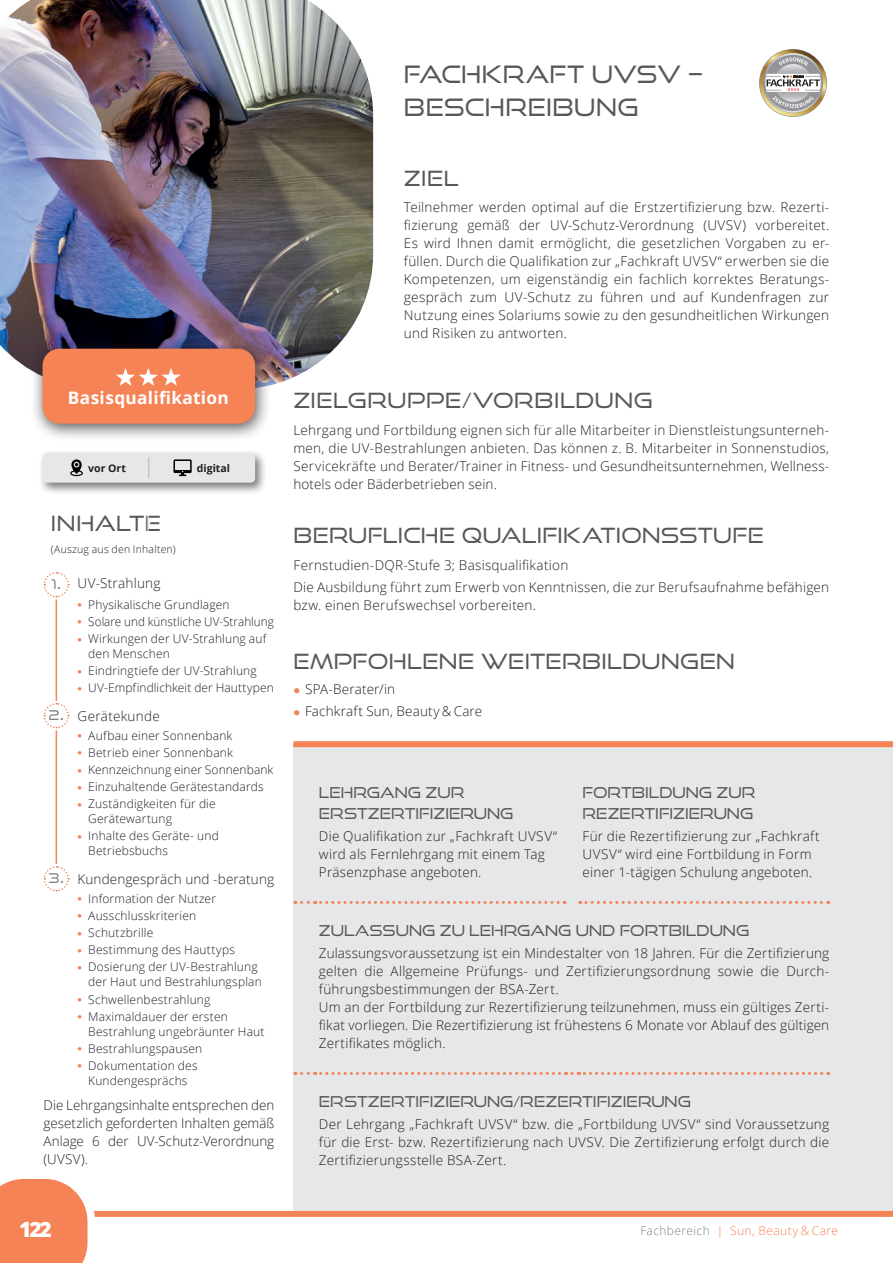
<style>
.page{position:relative;width:893px;height:1263px;background:#fff}
.page>*{position:absolute;margin:0;border:0;box-sizing:border-box;transform-origin:0 0}
.t1{font:24px/33px "Good Times Bk";letter-spacing:.015em;color:#57585a}
.t2{font:21px "Good Times Bk";letter-spacing:.02em;color:#57585a}
.t3{font:800 21px "Open Sans";color:#fff}
.t4{font:700 17.25px "Open Sans";letter-spacing:.02em;color:#fff}
.t5{font:15px/21px "Good Times Bk";color:#57585a}
.t6{font:300 13.5px/18px "Open Sans";letter-spacing:.02em;color:#231f20}
.t7{font:300 12px/17.1px "Open Sans";letter-spacing:.015em;color:#231f20}
.t8{font:300 12px "Open Sans";letter-spacing:.035em;color:#f58355}
.t9{font:300 10.5px "Open Sans";letter-spacing:.02em;color:#231f20}
.t10{font:700 10.5px "Open Sans";color:#231f20}
.s1{font-family:"Good Times Bk";font-weight:400;color:#808285}
.s2{font-family:"Good Times Rg";font-weight:700;color:#808285}
.s3{color:#808285}
</style>
<div class="page">
<img style="left:0;top:0;width:373px;height:385px">
<div style="left:30px;top:338px;width:241px;height:104px;background:#231f20;opacity:.75"></div>
<div style="left:43px;top:349px;width:212px;height:75px;background:#f58355;border-radius:17px"></div>
<svg style="left:116px;top:368px;width:65px;height:18px"></svg>
<hr style="left:56px;top:600px;width:1px;height:101px;background:#f58355">
<hr style="left:56px;top:730px;width:1px;height:134px;background:#f58355">
<svg style="left:43px;top:572px;width:27px;height:26px"></svg>
<svg style="left:43px;top:703px;width:27px;height:26px"></svg>
<svg style="left:43px;top:866px;width:27px;height:26px"></svg>
<div style="left:293px;top:744px;width:600px;height:470px;background:#e6e7e9"></div>
<div style="left:293px;top:741px;width:600px;height:6px;background:#f58355"></div>
<svg style="left:295px;top:901px;width:270px;height:3px"></svg>
<svg style="left:580px;top:901px;width:249px;height:3px"></svg>
<svg style="left:295px;top:1072px;width:534px;height:3px"></svg>
<svg style="left:759px;top:49px;width:68px;height:68px"></svg>
<svg style="left:760px;top:50px;width:66px;height:66px"></svg>
<svg style="left:763px;top:53px;width:60px;height:60px"></svg>
<div style="left:765px;top:55px;width:56px;height:56px;background:#939598;border-radius:50%"></div>
<svg style="left:774px;top:64px;width:38px;height:38px"></svg>
<svg style="left:779px;top:57px;width:29px;height:9px"></svg>
<svg style="left:763px;top:74px;width:60px;height:34px"></svg>
<div style="left:39px;top:449px;width:228px;height:46px;background:#231f20;opacity:.6"></div>
<div style="left:43px;top:453px;width:212px;height:30px;background:#e6e7e9;border-radius:4px"></div>
<svg style="left:173px;top:459px;width:19px;height:17px"></svg>
<svg style="left:148px;top:457px;width:1px;height:21px"></svg>
<svg style="left:70px;top:459px;width:13px;height:17px"></svg>
<div style="left:0;top:1211px;width:893px;height:6px;background:#f58355"></div>
<svg style="left:0;top:1179px;width:95px;height:84px"></svg>
<h1 class="t1" style="left:404px;top:57px;width:300px">FACHKRAFT UVSV –<br>BESCHREIBUNG</h1>
<h2 class="t2" style="left:404px;top:165px;width:56px">ZIEL</h2>
<p class="t6" style="left:404px;top:198px;width:427px;text-align:justify">Teilnehmer werden optimal auf die Erstzertifizierung bzw. Rezerti&shy;fizierung gemäß der UV-Schutz-Verordnung (UVSV) vorbereitet.<br>Es wird Ihnen damit ermöglicht, die gesetzlichen Vorgaben zu er&shy;füllen. Durch die Qualifikation zur „Fachkraft UVSV“ erwerben sie die Kompetenzen, um eigenständig ein fachlich korrektes Beratungs&shy;gespräch zum UV-Schutz zu führen und auf Kundenfragen zur Nutzung eines Solariums sowie zu den gesundheitlichen Wirkungen und Risiken zu antworten.</p>
<p class="t4" style="left:68px;top:386px;width:162px">Basisqualifikation</p>
<p class="t10" style="left:88px;top:460px;width:39px">vor Ort</p>
<p class="t10" style="left:197px;top:460px;width:35px">digital</p>
<h2 class="t2" style="left:51px;top:511px;width:112px">INHALTE</h2>
<p class="t9" style="left:51px;top:542px;width:126px">(Auszug aus den Inhalten)</p>
<p class="t6" style="left:52px;top:573px;width:111px"><span class="s1">1</span><span class="s2">.</span> UV-Strahlung</p>
<p class="t7" style="left:88px;top:595px;width:187px">Physikalische Grundlagen<br>Solare und künstliche UV-Strahlung<br>Wirkungen der UV-Strahlung auf</p>
<p class="t7" style="left:88px;top:645px;width:187px">den Menschen<br>Eindringtiefe der UV-Strahlung<br>UV-Empfindlichkeit der Hauttypen</p>
<p class="t6" style="left:49px;top:707px;width:113px"><span class="s1">2</span><span class="s2">.</span> Gerätekunde</p>
<p class="t7" style="left:88px;top:726px;width:187px">Aufbau einer Sonnenbank<br>Betrieb einer Sonnenbank<br>Kennzeichnung einer Sonnenbank<br>Einzuhaltende Gerätestandards<br>Zuständigkeiten für die</p>
<p class="t7" style="left:88px;top:810px;width:132px">Gerätewartung<br>Inhalte des Geräte- und</p>
<p class="t7" style="left:88px;top:842px;width:81px">Betriebsbuchs</p>
<p class="t6" style="left:49px;top:870px;width:227px"><span class="s1">3</span><span class="s2">.</span> Kundengespräch und -beratung</p>
<p class="t7" style="left:88px;top:890px;width:171px">Information der Nutzer<br>Ausschlusskriterien<br>Schutzbrille<br>Bestimmung des Hauttyps<br>Dosierung der UV-Bestrahlung</p>
<p class="t7" style="left:88px;top:973px;width:175px">der Haut und Bestrahlungsplan<br>Schwellenbestrahlung<br>Maximaldauer der ersten</p>
<p class="t7" style="left:88px;top:1022px;width:178px">Bestrahlung ungebräunter Haut<br>Bestrahlungspausen<br>Dokumentation des</p>
<p class="t7" style="left:88px;top:1072px;width:101px">Kundengesprächs</p>
<p class="t6" style="left:44px;top:1095px;width:232px;text-align:justify">Die Lehrgangsinhalte entsprechen den gesetzlich geforderten Inhalten gemäß Anlage 6 der UV-Schutz-Verordnung (UVSV).</p>
<h2 class="t2" style="left:293px;top:387px;width:361px">ZIELGRUPPE/VORBILDUNG</h2>
<p class="t6" style="left:293px;top:420px;width:537px;text-align:justify">Lehrgang und Fortbildung eignen sich für alle Mitarbeiter in Dienstleistungsunterneh&shy;men, die UV-Bestrahlungen anbieten. Das können z. B. Mitarbeiter in Sonnenstudios, Servicekräfte und Berater/Trainer in Fitness- und Gesundheitsunternehmen, Wellness&shy;hotels oder Bäderbetrieben sein.</p>
<h2 class="t2" style="left:293px;top:522px;width:472px">BERUFLICHE QUALIFIKATIONSSTUFE</h2>
<p class="t6" style="left:293px;top:553px;width:537px;line-height:22.2px">Fernstudien-DQR-Stufe 3; Basisqualifikation<br>Die Ausbildung führt zum Erwerb von Kenntnissen, die zur Berufsaufnahme befähigen</p>
<p class="t6" style="left:293px;top:595px;width:244px">bzw. einen Berufswechsel vorbereiten.</p>
<h2 class="t2" style="left:293px;top:648px;width:443px">EMPFOHLENE WEITERBILDUNGEN</h2>
<p class="t6" style="left:305px;top:677px;width:178px;line-height:22.2px">SPA-Berater/in<br>Fachkraft Sun, Beauty &amp; Care</p>
<p class="t5" style="left:319px;top:781px;width:196px">LEHRGANG ZUR<br>ERSTZERTIFIZIERUNG</p>
<p class="t6" style="left:319px;top:827px;width:240px">Die Qualifikation zur „Fachkraft UVSV“ wird als Fernlehrgang mit einem Tag<br>Präsenzphase angeboten.</p>
<p class="t5" style="left:583px;top:781px;width:174px">FORTBILDUNG ZUR<br>REZERTIFIZIERUNG</p>
<p class="t6" style="left:583px;top:827px;width:239px">Für die Rezertifizierung zur „Fachkraft<br>UVSV“ wird eine Fortbildung in Form einer 1-tägigen Schulung angeboten.</p>
<p class="t5" style="left:319px;top:919px;width:432px">ZULASSUNG ZU LEHRGANG UND FORTBILDUNG</p>
<p class="t6" style="left:319px;top:944px;width:512px">Zulassungsvoraussetzung ist ein Mindestalter von 18 Jahren. Für die Zertifizierung gelten die Allgemeine Prüfungs- und Zertifizierungsordnung sowie die Durch&shy;führungsbestimmungen der BSA-Zert.<br>Um an der Fortbildung zur Rezertifizierung teilzunehmen, muss ein gültiges Zerti&shy;fikat vorliegen. Die Rezertifizierung ist frühestens 6 Monate vor Ablauf des gültigen Zertifikates möglich.</p>
<p class="t5" style="left:319px;top:1090px;width:374px">ERSTZERTIFIZIERUNG/REZERTIFIZIERUNG</p>
<p class="t6" style="left:319px;top:1115px;width:512px;text-align:justify">Der Lehrgang „Fachkraft UVSV“ bzw. die „Fortbildung UVSV“ sind Voraussetzung für die Erst- bzw. Rezertifizierung nach UVSV. Die Zertifizierung erfolgt durch die Zertifizierungsstelle BSA-Zert.</p>
<h2 class="t3" style="left:19px;top:1213px;width:34px">122</h2>
<p class="t8" style="left:640px;top:1222px;width:199px"><span class="s3">Fachbereich</span> | Sun, Beauty &amp; Care</p>
</div>
